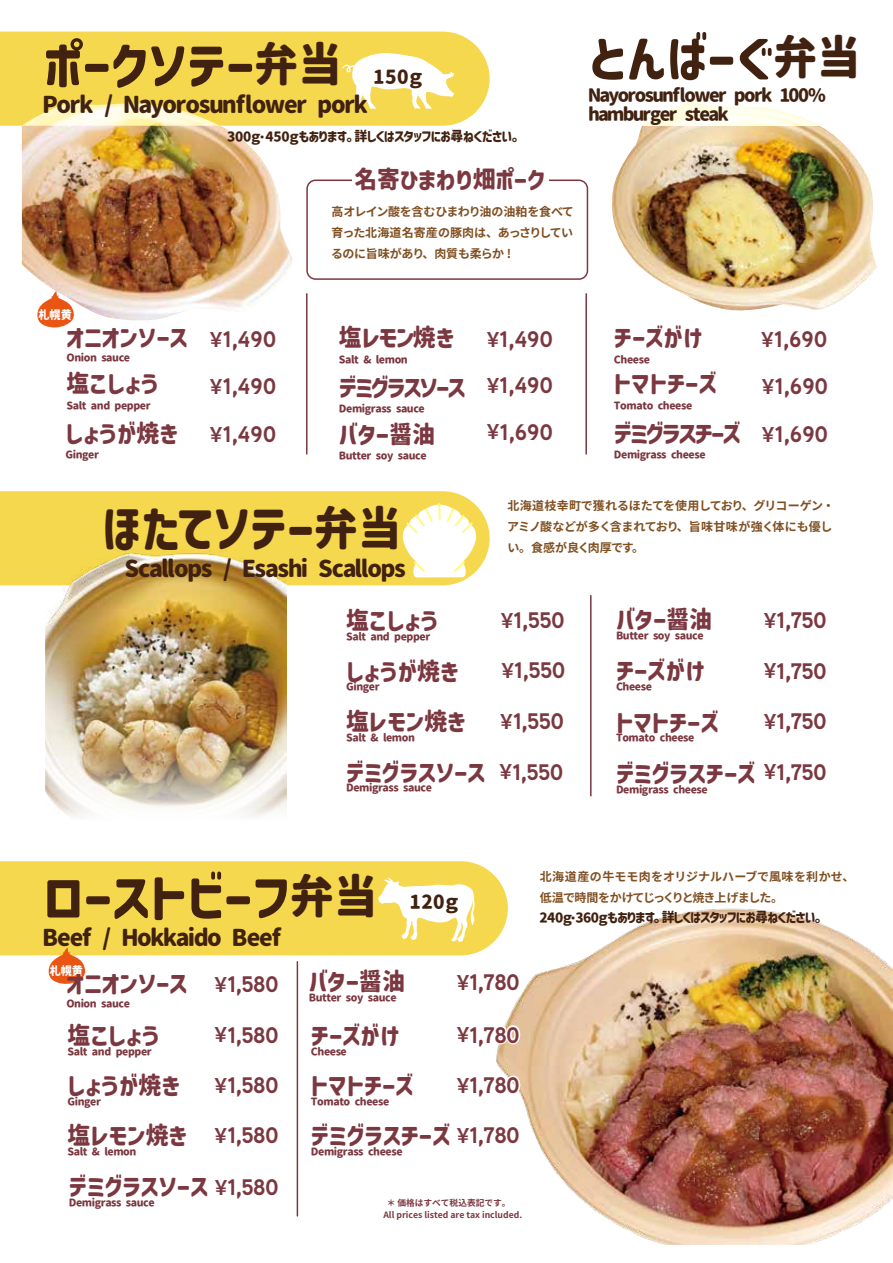
<style>
.page{position:relative;width:893px;height:1263px;background:#fff}
.page>*{position:absolute;margin:0;border:0;box-sizing:border-box;transform-origin:0 0}
.t1{font:51px "Corporate Logo Rounded Bold ver 3";color:#41210f}
.t2{font:51px "Corporate Logo Rounded Bold ver 3";color:#41210f;scale:.95 1}
.t3{font:24px "Corporate Logo Rounded Bold ver 3";color:#7b3840}
.t4{font:24px "Corporate Logo Rounded Bold ver 3";letter-spacing:-.075em;color:#7b3840}
.t5{font:22.95px "Corporate Logo Rounded Bold ver 3";letter-spacing:-.065em;color:#41210f}
.t6{font:700 22.5px/47.2px "Aaux Next";letter-spacing:-.025em;color:#7b3840}
.t7{font:18.9px "Corporate Logo Rounded Bold ver 3";letter-spacing:.015em;color:#41210f}
.t8{font:18px/19.5px "Corporate Logo Rounded Bold ver 3";letter-spacing:-.09em;color:#41210f}
.t9{font:13.5px "Corporate Logo Rounded Bold ver 3";letter-spacing:-.06em;color:#41210f}
.t10{font:700 12px/21px "Noto Sans CJ Kjp";letter-spacing:-.015em;color:#804f21}
.t11{font:700 12px "Noto Sans CJ Kjp";letter-spacing:.015em;color:#804f21}
.t12{font:700 12px "Noto Sans CJ Kjp";letter-spacing:-.08em;color:#804f21}
.t13{font:11.7px "Corporate Logo Rounded Bold ver 3";color:#fff}
.t14{font:10.5px "Corporate Logo Rounded Bold ver 3";letter-spacing:-.04em;color:#7b3840}
.t15{font:700 8.7px/12px "Source Han Sans JP";color:#7b3840;text-align:center}
.s1{font-size:45.9px}
.s2{font-family:"Source Han Sans JP";font-size:20.25px}
.s3{font-family:"Source Han Sans JP";font-weight:700;font-size:20.25px}
.s4{font-family:"Aaux Next";font-weight:700;font-size:22.5px}
</style>
<div class="page">
<img style="left:22px;top:126px;width:271px;height:195px">
<div style="left:0;top:491px;width:490px;height:94px;background:#f5d84d"></div>
<svg style="left:0;top:32px;width:490px;height:94px;background:#f6db5c"></svg>
<img style="left:612px;top:126px;width:265px;height:185px">
<img style="left:496px;top:930px;width:396px;height:314px">
<img style="left:45px;top:531px;width:241px;height:287px">
<svg style="left:642px;top:102px;width:178px;height:24px"></svg>
<svg style="left:632px;top:908px;width:203px;height:22px"></svg>
<div style="left:0;top:861px;width:508px;height:94px;background:#f5d84d"></div>
<svg style="left:378px;top:878px;width:97px;height:64px"></svg>
<hr style="left:297px;top:962px;width:1px;height:254px;background:#7b3840">
<svg style="left:342px;top:52px;width:112px;height:57px"></svg>
<hr style="left:590px;top:596px;width:2px;height:200px;background:#7b3840">
<svg style="left:36px;top:289px;width:39px;height:39px"></svg>
<svg style="left:48px;top:945px;width:38px;height:39px"></svg>
<hr style="left:306px;top:294px;width:1px;height:160px;background:#7b3840">
<hr style="left:585px;top:294px;width:2px;height:160px;background:#7b3840">
<svg style="left:342px;top:503px;width:137px;height:83px"></svg>
<svg style="left:496px;top:1024px;width:26px;height:25px"></svg>
<svg style="left:496px;top:1074px;width:26px;height:25px"></svg>
<div style="left:306px;top:180px;width:282px;height:100px;border:2px solid #7b3840;border-radius:9px"></div>
<div style="left:352px;top:171px;width:196px;height:17px;background:#fff"></div>
<h1 class="t1" style="left:43px;top:29px;width:300px">ポークソテー<span class="s1">弁当</span></h1>
<h3 class="t7" style="left:373px;top:63px;width:51px">150ｇ</h3>
<h3 class="t5" style="left:42px;top:88px;width:327px">Pork / Nayorosunflower pork</h3>
<p class="t9" style="left:227px;top:126px;width:296px">300ｇ・450ｇもあります。詳しくはスタッフにお尋ねください。</p>
<h2 class="t3" style="left:354px;top:163px;width:192px">名寄ひまわり畑ポーク</h2>
<p class="t10" style="left:331px;top:201px;width:244px;text-align:justify">高オレイン酸を含むひまわり油の油粕を食べて育った北海道名寄産の豚肉は、あっさりしているのに旨味があり、肉質も柔らか !</p>
<h1 class="t1" style="left:589px;top:22px;width:273px">とんばーぐ<span class="s1">弁当</span></h1>
<h3 class="t8" style="left:588px;top:85px;width:240px">Nayorosunflower pork 100% hamburger steak</h3>
<p class="t13" style="left:39px;top:307px;width:35px">札幌黄</p>
<h2 class="t3" style="left:67px;top:321px;width:123px">オニオンソース</h2>
<p class="t14" style="left:67px;top:350px;width:65px">Onion sauce</p>
<h3 class="t6" style="left:207px;top:315px;width:71px"><span class="s2">￥</span>1,490</h3>
<h2 class="t3" style="left:339px;top:321px;width:117px">塩レモン焼き</h2>
<p class="t14" style="left:339px;top:352px;width:70px">Salt &amp; lemon</p>
<h3 class="t6" style="left:484px;top:315px;width:71px"><span class="s2">￥</span>1,490</h3>
<h2 class="t3" style="left:614px;top:321px;width:90px">チーズがけ</h2>
<p class="t14" style="left:614px;top:352px;width:37px">Cheese</p>
<h3 class="t6" style="left:758px;top:315px;width:70px"><span class="s2">￥</span>1,690</h3>
<h2 class="t3" style="left:67px;top:367px;width:93px">塩こしょう</h2>
<p class="t14" style="left:67px;top:398px;width:86px">Salt and pepper</p>
<h2 class="t3" style="left:65px;top:416px;width:114px">しょうが焼き</h2>
<p class="t14" style="left:65px;top:447px;width:35px">Ginger</p>
<h3 class="t6" style="left:207px;top:362px;width:71px"><span class="s2">￥</span>1,490</h3>
<h3 class="t6" style="left:207px;top:410px;width:71px"><span class="s2">￥</span>1,490</h3>
<h2 class="t4" style="left:339px;top:370px;width:128px">デミグラスソース</h2>
<p class="t14" style="left:339px;top:401px;width:87px">Demigrass sauce</p>
<h2 class="t3" style="left:339px;top:417px;width:98px">バター醤油</h2>
<p class="t14" style="left:339px;top:448px;width:89px">Butter soy sauce</p>
<h3 class="t6" style="left:484px;top:361px;width:71px"><span class="s2">￥</span>1,490</h3>
<h3 class="t6" style="left:484px;top:408px;width:70px"><span class="s2">￥</span>1,690</h3>
<h2 class="t3" style="left:614px;top:367px;width:104px">トマトチーズ</h2>
<p class="t14" style="left:614px;top:398px;width:80px">Tomato cheese</p>
<h2 class="t4" style="left:614px;top:416px;width:128px">デミグラスチーズ</h2>
<p class="t14" style="left:614px;top:447px;width:93px">Demigrass cheese</p>
<h3 class="t6" style="left:759px;top:362px;width:70px"><span class="s2">￥</span>1,690<span class="s2">￥</span>1,690</h3>
<h1 class="t2" style="left:102px;top:493px;width:316px">ほたてソテー<span class="s1">弁当</span></h1>
<h3 class="t5" style="left:125px;top:552px;width:283px">Scallops / Esashi Scallops</h3>
<h2 class="t3" style="left:346px;top:604px;width:93px">塩こしょう</h2>
<p class="t14" style="left:346px;top:629px;width:86px">Salt and pepper</p>
<h2 class="t3" style="left:346px;top:654px;width:114px">しょうが焼き</h2>
<p class="t14" style="left:346px;top:679px;width:35px">Ginger</p>
<h2 class="t3" style="left:346px;top:705px;width:122px">塩レモン焼き</h2>
<p class="t14" style="left:346px;top:730px;width:70px">Salt &amp; lemon</p>
<h2 class="t3" style="left:346px;top:755px;width:141px">デミグラスソース</h2>
<p class="t14" style="left:346px;top:780px;width:87px">Demigrass sauce</p>
<p class="t10" style="left:507px;top:496px;width:329px">北海道枝幸町で獲れるほたてを使用しており、グリコーゲン・アミノ酸などが多く含まれており、旨味甘味が強く体にも優しい。食感が良く肉厚です。</p>
<h3 class="t6" style="left:498px;top:596px;width:68px"><span class="s2">￥</span>1,550</h3>
<h3 class="t6" style="left:499px;top:646px;width:68px"><span class="s2">￥</span>1,550</h3>
<h3 class="t6" style="left:498px;top:697px;width:68px"><span class="s2">￥</span>1,550</h3>
<h3 class="t6" style="left:497px;top:748px;width:68px"><span class="s2">￥</span>1,550</h3>
<h2 class="t3" style="left:616px;top:603px;width:97px">バター醤油</h2>
<p class="t14" style="left:616px;top:628px;width:89px">Butter soy sauce</p>
<h2 class="t3" style="left:616px;top:654px;width:90px">チーズがけ</h2>
<p class="t14" style="left:616px;top:679px;width:37px">Cheese</p>
<h2 class="t3" style="left:616px;top:705px;width:104px">トマトチーズ</h2>
<p class="t14" style="left:616px;top:730px;width:80px">Tomato cheese</p>
<h2 class="t3" style="left:616px;top:757px;width:141px">デミグラスチーズ</h2>
<p class="t14" style="left:616px;top:782px;width:93px">Demigrass cheese</p>
<h3 class="t6" style="left:761px;top:596px;width:67px"><span class="s2">￥</span>1,750</h3>
<h3 class="t6" style="left:761px;top:647px;width:67px"><span class="s2">￥</span>1,750</h3>
<h3 class="t6" style="left:761px;top:697px;width:67px"><span class="s2">￥</span>1,750</h3>
<h3 class="t6" style="left:761px;top:748px;width:67px"><span class="s2">￥</span>1,750</h3>
<h1 class="t1" style="left:43px;top:862px;width:336px">ローストビーフ<span class="s1">弁当</span></h1>
<h3 class="t5" style="left:42px;top:920px;width:240px">Beef / Hokkaido Beef</h3>
<h3 class="t7" style="left:410px;top:888px;width:51px">120ｇ</h3>
<p class="t11" style="left:540px;top:869px;width:316px">北海道産の牛モモ肉をオリジナルハーブで風味を利かせ、</p>
<p class="t12" style="left:540px;top:890px;width:245px">低温で時間をかけてじっくりと焼き上げました。</p>
<p class="t9" style="left:539px;top:907px;width:287px">240ｇ・360ｇもあります。詳しくはスタッフにお尋ねください。</p>
<p class="t13" style="left:50px;top:963px;width:35px">札幌黄</p>
<h2 class="t3" style="left:66px;top:967px;width:123px">オニオンソース</h2>
<p class="t14" style="left:66px;top:996px;width:65px">Onion sauce</p>
<h2 class="t3" style="left:68px;top:1019px;width:93px">塩こしょう</h2>
<p class="t14" style="left:68px;top:1043px;width:86px">Salt and pepper</p>
<h2 class="t3" style="left:68px;top:1069px;width:114px">しょうが焼き</h2>
<p class="t14" style="left:68px;top:1093px;width:35px">Ginger</p>
<h2 class="t3" style="left:68px;top:1118px;width:122px">塩レモン焼き</h2>
<p class="t14" style="left:68px;top:1143px;width:70px">Salt &amp; lemon</p>
<h3 class="t6" style="left:212px;top:960px;width:68px"><span class="s2">￥</span>1,580</h3>
<h2 class="t3" style="left:309px;top:965px;width:97px">バター醤油</h2>
<p class="t14" style="left:309px;top:990px;width:89px">Butter soy sauce</p>
<h3 class="t6" style="left:454px;top:958px;width:67px"><span class="s2">￥</span>1,780</h3>
<h3 class="t6" style="left:212px;top:1011px;width:68px"><span class="s2">￥</span>1,580</h3>
<h3 class="t6" style="left:212px;top:1061px;width:68px"><span class="s2">￥</span>1,580</h3>
<h3 class="t6" style="left:212px;top:1111px;width:68px"><span class="s2">￥</span>1,580</h3>
<h2 class="t3" style="left:311px;top:1019px;width:90px">チーズがけ</h2>
<p class="t14" style="left:311px;top:1043px;width:37px">Cheese</p>
<h3 class="t6" style="left:454px;top:1011px;width:67px"><span class="s2">￥</span>1,780</h3>
<h3 class="t6" style="left:454px;top:1061px;width:67px"><span class="s2">￥</span>1,780</h3>
<h2 class="t3" style="left:311px;top:1069px;width:104px">トマトチーズ</h2>
<p class="t14" style="left:311px;top:1093px;width:80px">Tomato cheese</p>
<h2 class="t3" style="left:311px;top:1118px;width:210px">デミグラスチーズ<span class="s3">￥</span><span class="s4">1,780</span></h2>
<p class="t14" style="left:311px;top:1143px;width:93px">Demigrass cheese</p>
<h2 class="t3" style="left:69px;top:1170px;width:211px">デミグラスソース<span class="s3">￥</span><span class="s4">1,580</span></h2>
<p class="t14" style="left:69px;top:1195px;width:87px">Demigrass sauce</p>
<p class="t15" style="left:371px;top:1197px;width:153px">＊ 価格はすべて税込表記です。<br>　 All prices listed are tax included.</p>
</div>
